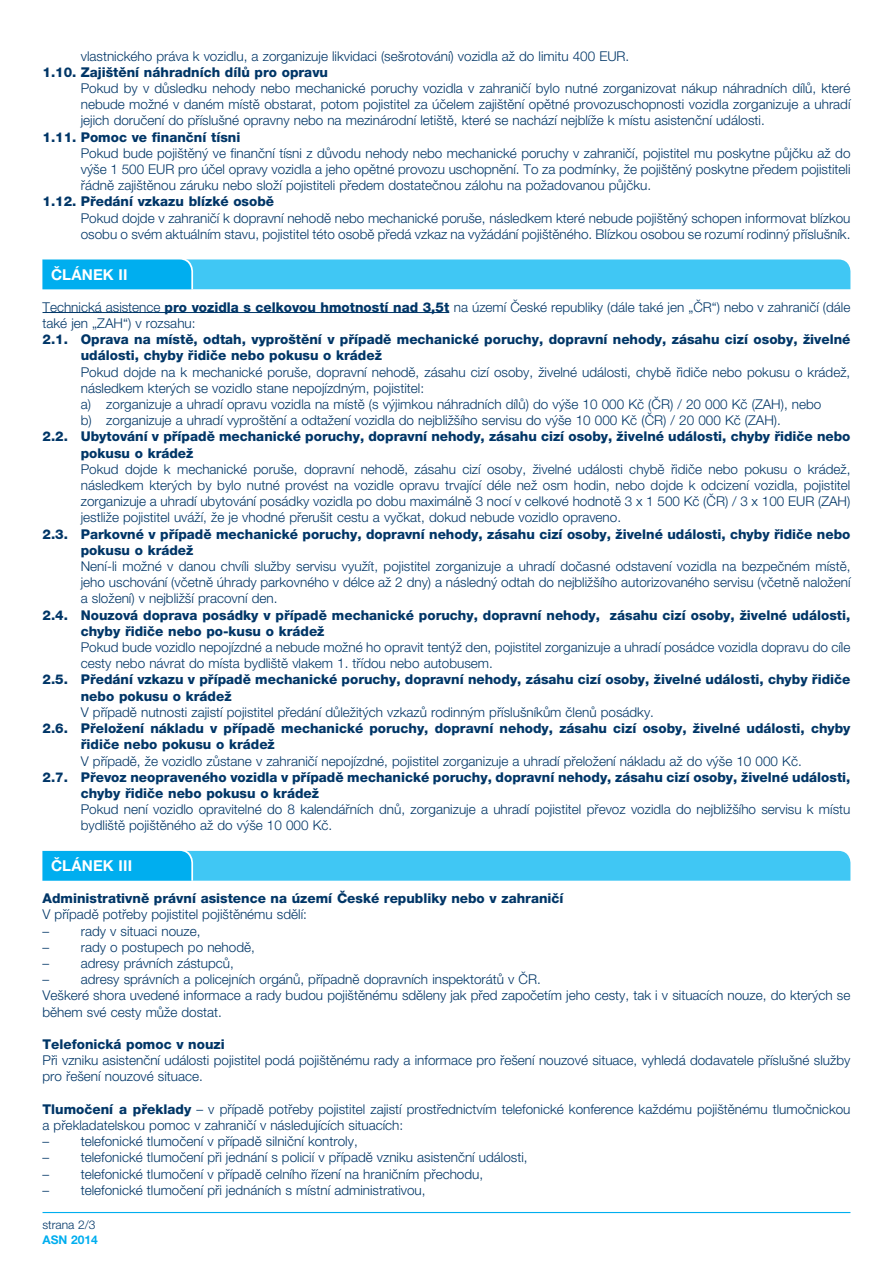
<style>
.page{position:relative;width:893px;height:1263px;background:#fff}
.page>*{position:absolute;margin:0;border:0;box-sizing:border-box;transform-origin:0 0}
.t1{font:700 15px "Helvetica Neue LT Pro";letter-spacing:.01em;color:#fff}
.t2{font:300 13.5px/16.2px "Helvetica Neue LT Pro";color:#003667}
.t3{font:800 13.5px/16.2px "Helvetica Neue LT Pro";color:#003667}
.t4{font:300 12px "Helvetica Neue LT Pro";color:#003667}
.t5{font:700 12px "Helvetica Neue LT Pro";color:#00aeef}
.s1{font-weight:800}
</style>
<div class="page">
<hr style="left:43px;top:1212px;width:807px;height:1px;background:#00aeef">
<hr style="left:43px;top:312px;width:406px;height:1px;background:#003667">
<svg style="left:43px;top:259px;width:807px;height:30px;background:#37c3f3"></svg>
<svg style="left:43px;top:850px;width:807px;height:31px;background:#3cc4f3"></svg>
<p class="t2" style="left:81px;top:47px;width:550px">vlastnického práva k vozidlu, a zorganizuje likvidaci (sešrotování) vozidla až do limitu 400 EUR.</p>
<p class="t3" style="left:43px;top:64px;width:287px">1.10. Zajištění náhradních dílů pro opravu</p>
<p class="t2" style="left:81px;top:80px;width:771px;text-align:justify">Pokud by v důsledku nehody nebo mechanické poruchy vozidla v zahraničí bylo nutné zorganizovat nákup náhradních dílů, které nebude možné v daném místě obstarat, potom pojistitel za účelem zajištění opětné provozuschopnosti vozidla zorganizuje a uhradí jejich doručení do příslušné opravny nebo na mezinárodní letiště, které se nachází nejblíže k místu asistenční události.</p>
<p class="t3" style="left:43px;top:129px;width:199px">1.11. Pomoc ve finanční tísni</p>
<p class="t2" style="left:81px;top:145px;width:771px;text-align:justify">Pokud bude pojištěný ve finanční tísni z důvodu nehody nebo mechanické poruchy v zahraničí, pojistitel mu poskytne půjčku až do výše 1 500 EUR pro účel opravy vozidla a jeho opětné provozu uschopnění. To za podmínky, že pojištěný poskytne předem pojistiteli řádně zajištěnou záruku nebo složí pojistiteli předem dostatečnou zálohu na požadovanou půjčku.</p>
<p class="t3" style="left:43px;top:194px;width:233px">1.12. Předání vzkazu blízké osobě</p>
<p class="t2" style="left:81px;top:209px;width:771px">Pokud dojde v zahraničí k dopravní nehodě nebo mechanické poruše, následkem které nebude pojištěný schopen informovat blízkou osobu o svém aktuálním stavu, pojistitel této osobě předá vzkaz na vyžádání pojištěného. Blízkou osobou se rozumí rodinný příslušník.</p>
<p class="t1" style="left:51px;top:265px;width:78px">ČLÁNEK II</p>
<p class="t2" style="left:43px;top:299px;width:809px">Technická asistence <span class="s1">pro vozidla s celkovou hmotností nad 3,5t</span> na území České republiky (dále také jen „ČR“) nebo v zahraničí (dále také jen „ZAH“) v rozsahu:</p>
<p class="t3" style="left:81px;top:331px;width:771px;text-indent:-38px">2.1. Oprava na místě, odtah, vyproštění v případě mechanické poruchy, dopravní nehody, zásahu cizí osoby, živelné události, chyby řidiče nebo pokusu o krádež</p>
<p class="t2" style="left:81px;top:363px;width:771px">Pokud dojde na k mechanické poruše, dopravní nehodě, zásahu cizí osoby, živelné události, chybě řidiče nebo pokusu o krádež, následkem kterých se vozidlo stane nepojízdným, pojistitel:<br>a) zorganizuje a uhradí opravu vozidla na místě (s výjimkou náhradních dílů) do výše 10 000 Kč (ČR) / 20 000 Kč (ZAH), nebo<br>b) zorganizuje a uhradí vyproštění a odtažení vozidla do nejbližšího servisu do výše 10 000 Kč (ČR) / 20 000 Kč (ZAH).</p>
<p class="t3" style="left:81px;top:428px;width:771px;text-indent:-38px">2.2. Ubytování v případě mechanické poruchy, dopravní nehody, zásahu cizí osoby, živelné události, chyby řidiče nebo pokusu o krádež</p>
<p class="t2" style="left:81px;top:461px;width:771px;text-align:justify">Pokud dojde k mechanické poruše, dopravní nehodě, zásahu cizí osoby, živelné události chybě řidiče nebo pokusu o krádež, následkem kterých by bylo nutné provést na vozidle opravu trvající déle než osm hodin, nebo dojde k odcizení vozidla, pojistitel zorganizuje a uhradí ubytování posádky vozidla po dobu maximálně 3 nocí v celkové hodnotě 3 x 1 500 Kč (ČR) / 3 x 100 EUR (ZAH) jestliže pojistitel uváží, že je vhodné přerušit cestu a vyčkat, dokud nebude vozidlo opraveno.</p>
<p class="t3" style="left:81px;top:526px;width:771px;text-indent:-38px">2.3. Parkovné v případě mechanické poruchy, dopravní nehody, zásahu cizí osoby, živelné události, chyby řidiče nebo pokusu o krádež</p>
<p class="t2" style="left:81px;top:558px;width:771px;text-align:justify">Není-li možné v danou chvíli služby servisu využít, pojistitel zorganizuje a uhradí dočasné odstavení vozidla na bezpečném místě, jeho uschování (včetně úhrady parkovného v délce až 2 dny) a následný odtah do nejbližšího autorizovaného servisu (včetně naložení a složení) v nejbližší pracovní den.</p>
<p class="t3" style="left:81px;top:607px;width:771px;text-indent:-38px">2.4. Nouzová doprava posádky v případě mechanické poruchy, dopravní nehody, zásahu cizí osoby, živelné události, chyby řidiče nebo po-kusu o krádež</p>
<p class="t2" style="left:81px;top:639px;width:771px">Pokud bude vozidlo nepojízdné a nebude možné ho opravit tentýž den, pojistitel zorganizuje a uhradí posádce vozidla dopravu do cíle cesty nebo návrat do místa bydliště vlakem 1. třídou nebo autobusem.</p>
<p class="t3" style="left:81px;top:671px;width:771px;text-indent:-38px">2.5. Předání vzkazu v případě mechanické poruchy, dopravní nehody, zásahu cizí osoby, živelné události, chyby řidiče nebo pokusu o krádež</p>
<p class="t2" style="left:81px;top:704px;width:575px">V případě nutnosti zajistí pojistitel předání důležitých vzkazů rodinným příslušníkům členů posádky.</p>
<p class="t3" style="left:81px;top:720px;width:771px;text-indent:-38px">2.6. Přeložení nákladu v případě mechanické poruchy, dopravní nehody, zásahu cizí osoby, živelné události, chyby řidiče nebo pokusu o krádež</p>
<p class="t2" style="left:81px;top:752px;width:722px">V případě, že vozidlo zůstane v zahraničí nepojízdné, pojistitel zorganizuje a uhradí přeložení nákladu až do výše 10 000 Kč.</p>
<p class="t3" style="left:81px;top:769px;width:771px;text-indent:-38px">2.7. Převoz neopraveného vozidla v případě mechanické poruchy, dopravní nehody, zásahu cizí osoby, živelné události, chyby řidiče nebo pokusu o krádež</p>
<p class="t2" style="left:81px;top:801px;width:771px">Pokud není vozidlo opravitelné do 8 kalendářních dnů, zorganizuje a uhradí pojistitel převoz vozidla do nejbližšího servisu k místu bydliště pojištěného až do výše 10 000 Kč.</p>
<p class="t1" style="left:51px;top:856px;width:83px">ČLÁNEK III</p>
<p class="t3" style="left:43px;top:890px;width:522px">Administrativně právní asistence na území České republiky nebo v zahraničí</p>
<p class="t2" style="left:43px;top:906px;width:266px">V případě potřeby pojistitel pojištěnému sdělí:</p>
<p class="t2" style="left:43px;top:922px;width:159px">– rady v situaci nouze,</p>
<p class="t2" style="left:43px;top:939px;width:214px">– rady o postupech po nehodě,</p>
<p class="t2" style="left:43px;top:955px;width:193px">– adresy právních zástupců,</p>
<p class="t2" style="left:43px;top:971px;width:809px">– adresy správních a policejních orgánů, případně dopravních inspektorátů v ČR.<br>Veškeré shora uvedené informace a rady budou pojištěnému sděleny jak před započetím jeho cesty, tak i v situacích nouze, do kterých se během své cesty může dostat.</p>
<p class="t3" style="left:43px;top:1036px;width:184px">Telefonická pomoc v nouzi</p>
<p class="t2" style="left:43px;top:1052px;width:809px">Při vzniku asistenční události pojistitel podá pojištěnému rady a informace pro řešení nouzové situace, vyhledá dodavatele příslušné služby pro řešení nouzové situace.</p>
<p class="t2" style="left:43px;top:1101px;width:809px"><span class="s1">Tlumočení a překlady</span> – v případě potřeby pojistitel zajistí prostřednictvím telefonické konference každému pojištěnému tlumočnickou a překladatelskou pomoc v zahraničí v následujících situacích:</p>
<p class="t2" style="left:43px;top:1133px;width:317px">– telefonické tlumočení v případě silniční kontroly,</p>
<p class="t2" style="left:43px;top:1149px;width:487px">– telefonické tlumočení při jednání s policií v případě vzniku asistenční události,</p>
<p class="t2" style="left:43px;top:1165px;width:442px">– telefonické tlumočení v případě celního řízení na hraničním přechodu,</p>
<p class="t2" style="left:43px;top:1182px;width:385px">– telefonické tlumočení při jednáních s místní administrativou,</p>
<p class="t4" style="left:43px;top:1218px;width:55px">strana 2/3</p>
<p class="t5" style="left:43px;top:1232px;width:57px">ASN 2014</p>
</div>
